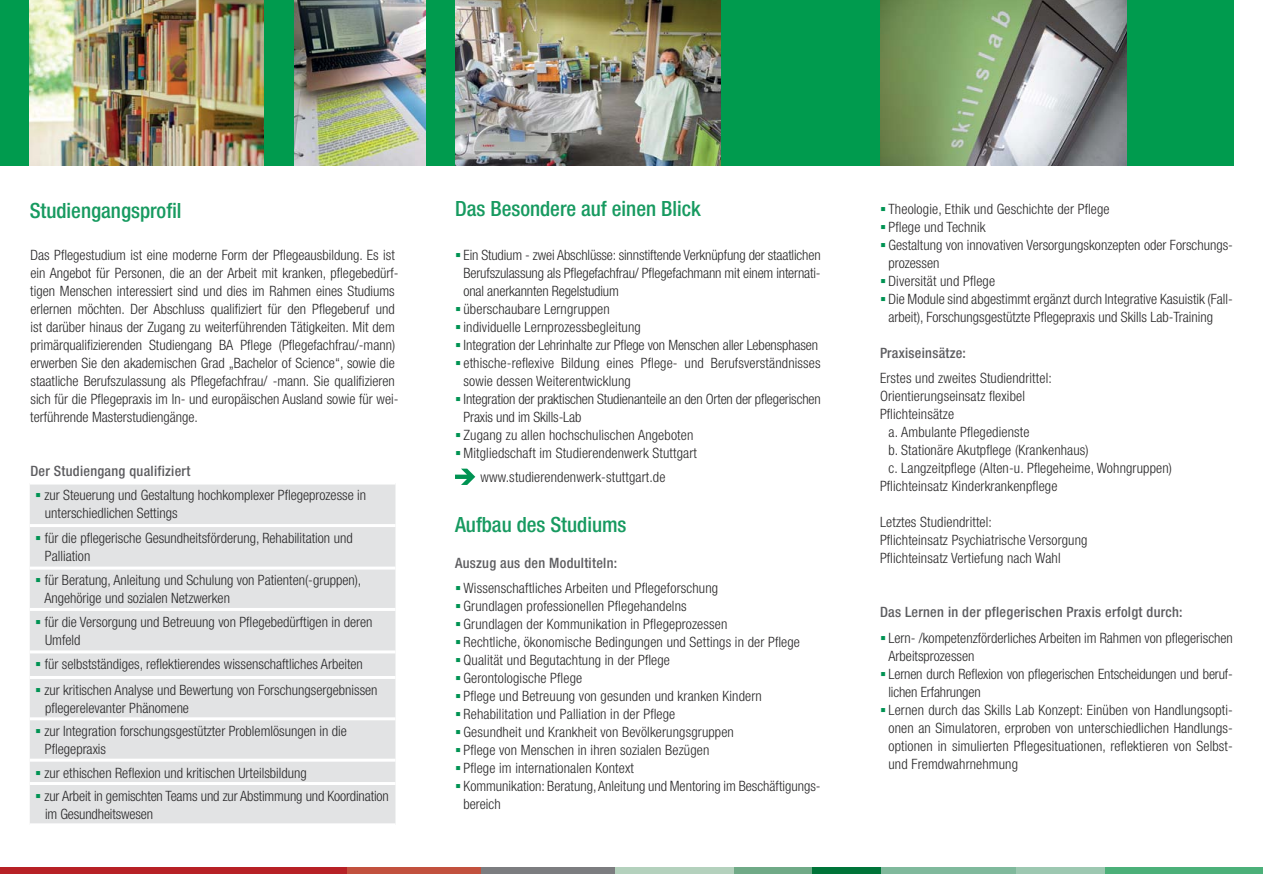
<style>
.page{position:relative;width:1263px;height:893px;background:#fff}
.page>*{position:absolute;margin:0;border:0;box-sizing:border-box;transform-origin:0 0}
.t1{font:500 condensed 21px "Helvetica Neue LTW1 G";color:#179a60}
.t2{font:300 condensed 14.25px/18px "Helvetica Neue LT";color:#292829}
.t3{font:500 condensed 14.25px "Helvetica Neue LTW1 G";letter-spacing:.02em;color:#5d5d60}
</style>
<div class="page">
<div style="left:0;top:0;width:1233px;height:166px;background:#009b4e"></div>
<div style="left:30px;top:485px;width:365px;height:338px;background:#e2e3e4"></div>
<hr style="left:30px;top:524px;width:365px;height:3px;background:#fff">
<hr style="left:30px;top:567px;width:365px;height:3px;background:#fff">
<hr style="left:30px;top:608px;width:365px;height:3px;background:#fff">
<hr style="left:30px;top:650px;width:365px;height:3px;background:#fff">
<hr style="left:30px;top:676px;width:365px;height:3px;background:#fff">
<hr style="left:30px;top:717px;width:365px;height:3px;background:#fff">
<hr style="left:30px;top:759px;width:365px;height:3px;background:#fff">
<hr style="left:30px;top:782px;width:365px;height:3px;background:#fff">
<img style="left:880px;top:0;width:246px;height:166px">
<img style="left:30px;top:0;width:234px;height:166px">
<img style="left:455px;top:0;width:266px;height:166px">
<div style="left:1016px;top:867px;width:89px;height:7px;background:#9dc8b1"></div>
<div style="left:811px;top:867px;width:69px;height:7px;background:#007439"></div>
<div style="left:733px;top:867px;width:78px;height:7px;background:#70aa87"></div>
<div style="left:614px;top:867px;width:119px;height:7px;background:#b4d1bd"></div>
<div style="left:481px;top:867px;width:133px;height:7px;background:#7c7d80"></div>
<div style="left:347px;top:867px;width:134px;height:7px;background:#c2513e"></div>
<div style="left:0;top:867px;width:347px;height:7px;background:#b72126"></div>
<div style="left:880px;top:867px;width:136px;height:7px;background:#80b99c"></div>
<div style="left:1105px;top:867px;width:158px;height:7px;background:#4cb079"></div>
<svg style="left:455px;top:469px;width:20px;height:16px"></svg>
<img style="left:294px;top:0;width:131px;height:166px">
<svg style="left:36px;top:493px;width:4px;height:4px"></svg>
<svg style="left:36px;top:536px;width:4px;height:4px"></svg>
<svg style="left:36px;top:578px;width:4px;height:4px"></svg>
<svg style="left:36px;top:620px;width:4px;height:4px"></svg>
<svg style="left:36px;top:662px;width:4px;height:4px"></svg>
<svg style="left:36px;top:688px;width:4px;height:4px"></svg>
<svg style="left:36px;top:729px;width:4px;height:4px"></svg>
<svg style="left:36px;top:771px;width:4px;height:4px"></svg>
<svg style="left:36px;top:794px;width:4px;height:4px"></svg>
<h1 class="t1" style="left:30px;top:197px;width:153px">Studiengangsprofil</h1>
<p class="t2" style="left:30px;top:245px;width:370px">Das Pflegestudium ist eine moderne Form der Pflegeausbildung. Es ist ein Angebot für Personen, die an der Arbeit mit kranken, pflegebedürf&shy;tigen Menschen interessiert sind und dies im Rahmen eines Studiums erlernen möchten. Der Abschluss qualifiziert für den Pflegeberuf und ist darüber hinaus der Zugang zu weiterführenden Tätigkeiten. Mit dem primärqualifizierenden Studiengang BA Pflege (Pflegefachfrau/-mann) erwerben Sie den akademischen Grad „Bachelor of Science“, sowie die staatliche Berufszulassung als Pflegefachfrau/ -mann. Sie qualifizieren sich für die Pflegepraxis im In- und europäischen Ausland sowie für wei&shy;terführende Masterstudiengänge.</p>
<p class="t3" style="left:30px;top:462px;width:162px">Der Studiengang qualifiziert</p>
<p class="t2" style="left:44px;top:486px;width:323px">zur Steuerung und Gestaltung hochkomplexer Pflegeprozesse in unterschiedlichen Settings</p>
<p class="t2" style="left:45px;top:529px;width:309px">für die pflegerische Gesundheitsförderung, Rehabilitation und<br>Palliation</p>
<p class="t2" style="left:44px;top:571px;width:318px">für Beratung, Anleitung und Schulung von Patienten(-gruppen),<br>Angehörige und sozialen Netzwerken</p>
<p class="t2" style="left:45px;top:613px;width:329px">für die Versorgung und Betreuung von Pflegebedürftigen in deren<br>Umfeld</p>
<p class="t2" style="left:44px;top:651px;width:335px;line-height:25.5px">für selbstständiges, reflektierendes wissenschaftliches Arbeiten zur kritischen Analyse und Bewertung von Forschungsergebnissen</p>
<p class="t2" style="left:44px;top:696px;width:304px;line-height:23.4px">pflegerelevanter Phänomene<br>zur Integration forschungsgestützter Problemlösungen in die</p>
<p class="t2" style="left:44px;top:737px;width:346px;line-height:23.4px">Pflegepraxis<br>zur ethischen Reflexion und kritischen Urteilsbildung<br>zur Arbeit in gemischten Teams und zur Abstimmung und Koordination</p>
<p class="t2" style="left:45px;top:805px;width:109px">im Gesundheitswesen</p>
<h1 class="t1" style="left:455px;top:196px;width:247px">Das Besondere auf einen Blick</h1>
<p class="t2" style="left:463px;top:245px;width:359px">Ein Studium - zwei Abschlüsse: sinnstiftende Verknüpfung der staatlichen Berufszulassung als Pflegefachfrau/ Pflegefachmann mit einem internati&shy;onal anerkannten Regelstudium<br>überschaubare Lerngruppen<br>individuelle Lernprozessbegleitung<br>Integration der Lehrinhalte zur Pflege von Menschen aller Lebensphasen ethische-reflexive Bildung eines Pflege- und Berufsverständnisses sowie dessen Weiterentwicklung<br>Integration der praktischen Studienanteile an den Orten der pflegerischen Praxis und im Skills-Lab<br>Zugang zu allen hochschulischen Angeboten<br>Mitgliedschaft im Studierendenwerk Stuttgart</p>
<p class="t2" style="left:480px;top:467px;width:186px">www.studierendenwerk-stuttgart.de</p>
<h1 class="t1" style="left:455px;top:511px;width:173px">Aufbau des Studiums</h1>
<p class="t3" style="left:455px;top:554px;width:164px">Auszug aus den Modultiteln:</p>
<p class="t2" style="left:463px;top:579px;width:359px">Wissenschaftliches Arbeiten und Pflegeforschung<br>Grundlagen professionellen Pflegehandelns<br>Grundlagen der Kommunikation in Pflegeprozessen<br>Rechtliche, ökonomische Bedingungen und Settings in der Pflege Qualität und Begutachtung in der Pflege<br>Gerontologische Pflege<br>Pflege und Betreuung von gesunden und kranken Kindern Rehabilitation und Palliation in der Pflege<br>Gesundheit und Krankheit von Bevölkerungsgruppen<br>Pflege von Menschen in ihren sozialen Bezügen<br>Pflege im internationalen Kontext<br>Kommunikation: Beratung, Anleitung und Mentoring im Beschäftigungs&shy;bereich</p>
<p class="t2" style="left:888px;top:200px;width:346px">Theologie, Ethik und Geschichte der Pflege<br>Pflege und Technik<br>Gestaltung von innovativen Versorgungskonzepten oder Forschungs&shy;prozessen<br>Diversität und Pflege<br>Die Module sind abgestimmt ergänzt durch Integrative Kasuistik (Fall&shy;arbeit), Forschungsgestützte Pflegepraxis und Skills Lab-Training</p>
<p class="t3" style="left:880px;top:344px;width:88px">Praxiseinsätze:</p>
<p class="t2" style="left:880px;top:369px;width:173px">Erstes und zweites Studiendrittel:</p>
<p class="t2" style="left:880px;top:387px;width:146px">Orientierungseinsatz flexibel</p>
<p class="t2" style="left:880px;top:405px;width:76px">Pflichteinsätze</p>
<p class="t2" style="left:888px;top:423px;width:143px">a. Ambulante Pflegedienste</p>
<p class="t2" style="left:888px;top:441px;width:202px">b. Stationäre Akutpflege (Krankenhaus)</p>
<p class="t2" style="left:888px;top:459px;width:285px">c. Langzeitpflege (Alten-u. Pflegeheime, Wohngruppen)</p>
<p class="t2" style="left:880px;top:477px;width:179px">Pflichteinsatz Kinderkrankenpflege</p>
<p class="t2" style="left:880px;top:513px;width:209px">Letztes Studiendrittel:<br>Pflichteinsatz Psychiatrische Versorgung<br>Pflichteinsatz Vertiefung nach Wahl</p>
<p class="t3" style="left:880px;top:604px;width:304px">Das Lernen in der pflegerischen Praxis erfolgt durch:</p>
<p class="t2" style="left:888px;top:629px;width:346px">Lern- /kompetenzförderliches Arbeiten im Rahmen von pflegerischen Arbeitsprozessen<br>Lernen durch Reflexion von pflegerischen Entscheidungen und beruf&shy;lichen Erfahrungen<br>Lernen durch das Skills Lab Konzept: Einüben von Handlungsopti&shy;onen an Simulatoren, erproben von unterschiedlichen Handlungs&shy;optionen in simulierten Pflegesituationen, reflektieren von Selbst&shy;und Fremdwahrnehmung</p>
</div>
